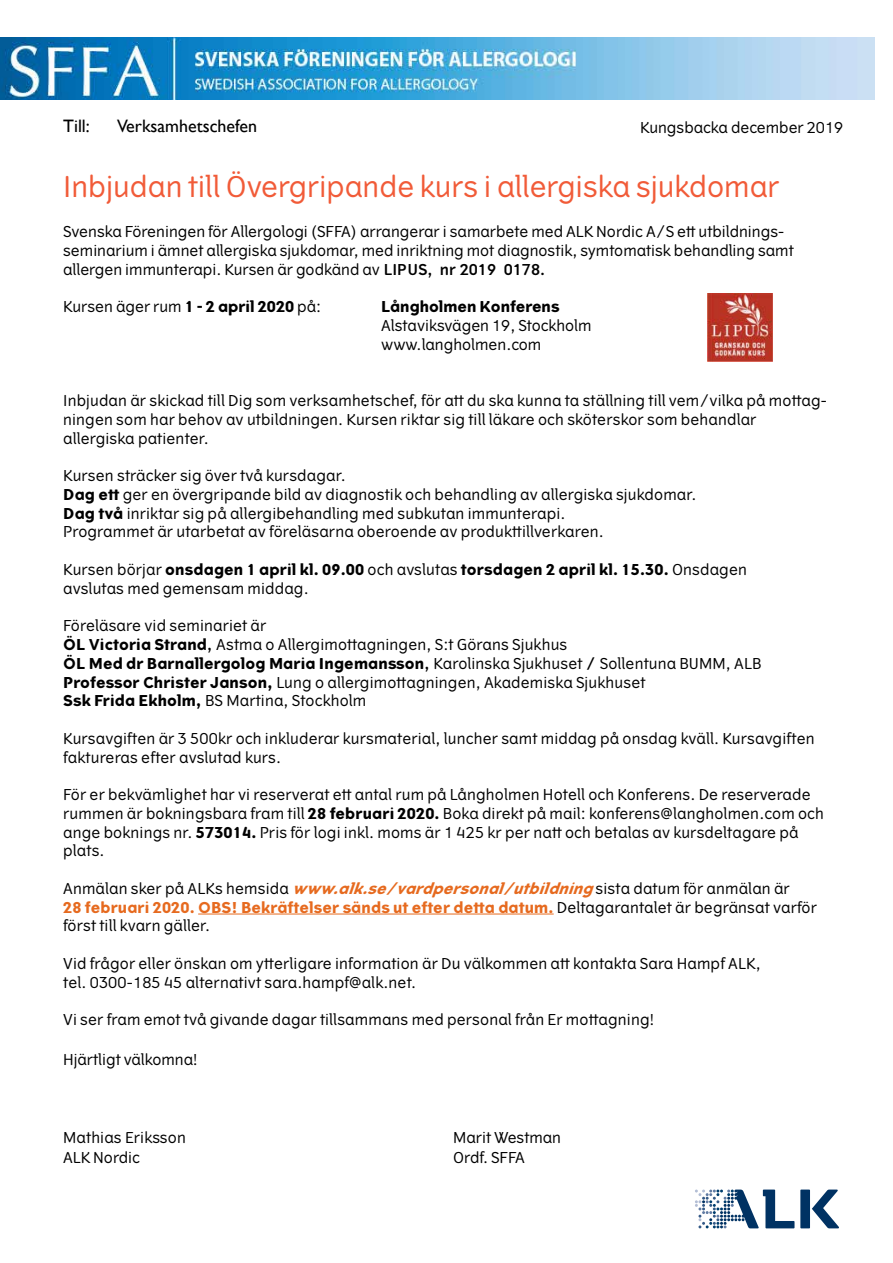
<style>
.page{position:relative;width:893px;height:1263px;background:#fff}
.page>*{position:absolute;margin:0;border:0;box-sizing:border-box;transform-origin:0 0}
.t1{font:28.5px "Vertigo";color:#f15b38}
.t2{font:18px "Gill Sans";color:#000}
.t3{font:15px/18.8px "Vertigo";letter-spacing:.01em;color:#000}
.t4{font:700 15px "Vertigo";color:#000}
.s1{font-weight:600}
.s2{font-weight:700}
.s3{font-weight:700;font-style:italic;color:#e66a1f}
.s4{font-weight:700;color:#e66a1f}
</style>
<div class="page">
<hr style="left:198px;top:914px;width:356px;height:1px;background:#e66a1f">
<img style="left:0;top:38px;width:875px;height:61px">
<img style="left:707px;top:293px;width:66px;height:68px">
<div style="left:800px;top:1189px;width:10px;height:39px;background:#003263"></div>
<svg style="left:812px;top:1189px;width:27px;height:39px"></svg>
<svg style="left:695px;top:1189px;width:99px;height:39px"></svg>
<p class="t2" style="left:63px;top:115px;width:28px">Till:</p>
<p class="t2" style="left:117px;top:115px;width:141px">Verksamhetschefen</p>
<p class="t3" style="left:640px;top:118px;width:205px">Kungsbacka december 2019</p>
<h1 class="t1" style="left:63px;top:170px;width:718px">Inbjudan till Övergripande kurs i allergiska sjukdomar</h1>
<p class="t3" style="left:63px;top:223px;width:732px">Svenska Föreningen för Allergologi (SFFA) arrangerar i samarbete med ALK Nordic A/S ett utbildnings&shy;seminarium i ämnet allergiska sjukdomar, med inriktning mot diagnostik, symtomatisk behandling samt allergen immunterapi. Kursen är godkänd av <span class="s1">LIPUS, nr 2019 0178.</span></p>
<p class="t3" style="left:63px;top:298px;width:260px">Kursen äger rum <span class="s2">1 - 2 april 2020</span> på:</p>
<p class="t4" style="left:381px;top:298px;width:180px">Långholmen Konferens</p>
<p class="t3" style="left:381px;top:317px;width:212px">Alstaviksvägen 19, Stockholm www.langholmen.com</p>
<p class="t3" style="left:63px;top:392px;width:765px">Inbjudan är skickad till Dig som verksamhetschef, för att du ska kunna ta ställning till vem/vilka på mottag&shy;ningen som har behov av utbildningen. Kursen riktar sig till läkare och sköterskor som behandlar allergiska patienter.</p>
<p class="t3" style="left:63px;top:467px;width:635px">Kursen sträcker sig över två kursdagar.<br><span class="s2">Dag ett</span> ger en övergripande bild av diagnostik och behandling av allergiska sjukdomar.<br><span class="s2">Dag två</span> inriktar sig på allergibehandling med subkutan immunterapi.<br>Programmet är utarbetat av föreläsarna oberoende av produkttillverkaren.</p>
<p class="t3" style="left:63px;top:560px;width:685px">Kursen börjar <span class="s2">onsdagen 1 april kl. 09.00</span> och avslutas <span class="s2">torsdagen 2 april kl. 15.30.</span> Onsdagen avslutas med gemensam middag.</p>
<p class="t3" style="left:63px;top:617px;width:700px">Föreläsare vid seminariet är<br><span class="s2">ÖL Victoria Strand</span><span class="s1">,</span> Astma o Allergimottagningen, S:t Görans Sjukhus<br><span class="s2">ÖL Med dr Barnallergolog Maria Ingemansson</span><span class="s1">,</span> Karolinska Sjukhuset <span class="s1">/</span> Sollentuna BUMM, ALB <span class="s2">Professor Christer Janson,</span> Lung o allergimottagningen, Akademiska Sjukhuset<br><span class="s2">Ssk Frida Ekholm,</span> BS Martina, Stockholm</p>
<p class="t3" style="left:63px;top:729px;width:753px">Kursavgiften är 3 500kr och inkluderar kursmaterial, luncher samt middag på onsdag kväll. Kursavgiften faktureras efter avslutad kurs.</p>
<p class="t3" style="left:63px;top:785px;width:762px">För er bekvämlighet har vi reserverat ett antal rum på Långholmen Hotell och Konferens. De reserverade rummen är bokningsbara fram till <span class="s2">28 februari 2020.</span> Boka direkt på mail: konferens@langholmen.com och ange boknings nr. <span class="s2">573014.</span> Pris för logi inkl. moms är 1 425 kr per natt och betalas av kursdeltagare på plats.</p>
<p class="t3" style="left:63px;top:879px;width:755px">Anmälan sker på ALKs hemsida <span class="s3">www.alk.se/vardpersonal/utbildning</span>sista datum för anmälan är<br><span class="s4">28 februari 2020. OBS! Bekräftelser sänds ut efter detta datum.</span> Deltagarantalet är begränsat varför först till kvarn gäller.</p>
<p class="t3" style="left:63px;top:954px;width:699px">Vid frågor eller önskan om ytterligare information är Du välkommen att kontakta Sara Hampf ALK, tel. 0300-185 45 alternativt sara.hampf@alk.net.</p>
<p class="t3" style="left:63px;top:1010px;width:592px">Vi ser fram emot två givande dagar tillsammans med personal från Er mottagning!</p>
<p class="t3" style="left:63px;top:1051px;width:136px">Hjärtligt välkomna!</p>
<p class="t3" style="left:63px;top:1129px;width:124px">Mathias Eriksson</p>
<p class="t3" style="left:453px;top:1129px;width:109px">Marit Westman</p>
<p class="t3" style="left:63px;top:1148px;width:78px">ALK Nordic</p>
<p class="t3" style="left:453px;top:1148px;width:73px">Ordf. SFFA</p>
</div>
